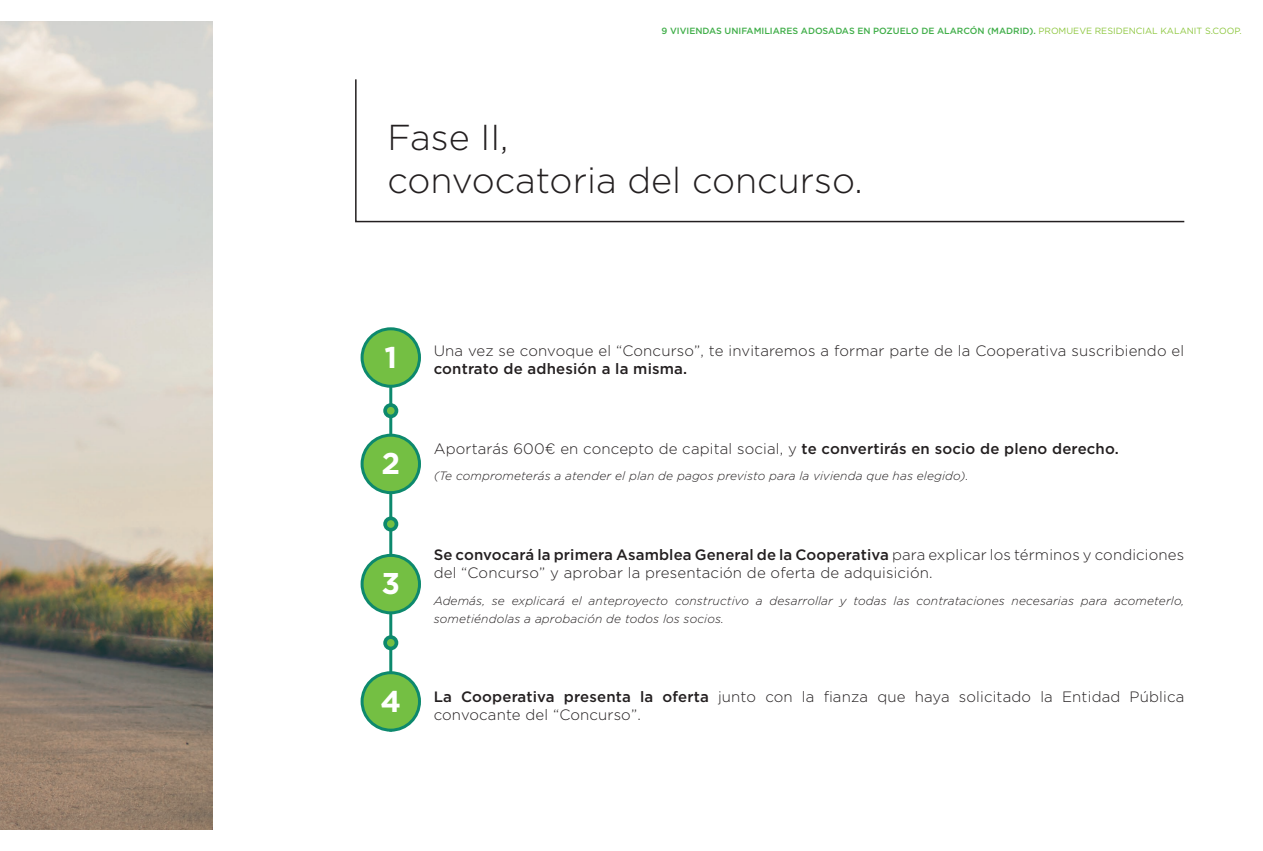
<style>
.page{position:relative;width:1263px;height:851px;background:#fff}
.page>*{position:absolute;margin:0;border:0;box-sizing:border-box;transform-origin:0 0}
.t1{font:300 36px/43.2px "Gotham";color:#231f20}
.t2{font:700 30px "Gotham";color:#fff}
.t3{font:300 15px/18px "Gotham";letter-spacing:.01em;color:#231f20}
.t4{font:500 15px "Gotham";letter-spacing:.01em;color:#231f20}
.t5{font:italic 300 12px/18px "Gotham";letter-spacing:.01em;color:#231f20}
.t6{font:500 9px "Gotham";color:#40ae49}
.s1{font-weight:400;color:#8ec740}
.s2{font-weight:500}
</style>
<div class="page">
<hr style="left:389px;top:371px;width:3px;height:360px;background:#0d896d">
<img style="left:0;top:21px;width:213px;height:808px">
<svg style="left:355px;top:79px;width:830px;height:144px"></svg>
<div style="left:362px;top:329px;width:57px;height:57px;background:#74bf43;border-radius:50%"></div>
<div style="left:361px;top:327px;width:60px;height:60px;border:3px solid #0d896d;border-radius:50%"></div>
<div style="left:362px;top:435px;width:57px;height:57px;background:#74bf43;border-radius:50%"></div>
<div style="left:361px;top:433px;width:60px;height:61px;border:3px solid #0d896d;border-radius:50%"></div>
<div style="left:362px;top:555px;width:57px;height:57px;background:#74bf43;border-radius:50%"></div>
<div style="left:361px;top:554px;width:60px;height:60px;border:3px solid #0d896d;border-radius:50%"></div>
<div style="left:362px;top:672px;width:57px;height:58px;background:#74bf43;border-radius:50%"></div>
<div style="left:361px;top:671px;width:60px;height:60px;border:3px solid #0d896d;border-radius:50%"></div>
<svg style="left:383px;top:403px;width:15px;height:15px"></svg>
<div style="left:387px;top:407px;width:8px;height:7px;background:#74bf43;border-radius:50%"></div>
<svg style="left:383px;top:516px;width:15px;height:15px"></svg>
<div style="left:387px;top:520px;width:8px;height:7px;background:#74bf43;border-radius:50%"></div>
<svg style="left:383px;top:635px;width:15px;height:15px"></svg>
<div style="left:387px;top:639px;width:8px;height:7px;background:#74bf43;border-radius:50%"></div>
<p class="t6" style="left:662px;top:25px;width:582px">9 VIVIENDAS UNIFAMILIARES ADOSADAS EN POZUELO DE ALARCÓN (MADRID). <span class="s1">PROMUEVE RESIDENCIAL KALANIT S.COOP.</span></p>
<h1 class="t1" style="left:387px;top:114px;width:477px">Fase II,<br>convocatoria del concurso.</h1>
<h2 class="t2" style="left:384px;top:337px;width:14px">1</h2>
<h2 class="t2" style="left:381px;top:443px;width:20px">2</h2>
<h2 class="t2" style="left:381px;top:563px;width:20px">3</h2>
<h2 class="t2" style="left:380px;top:681px;width:22px">4</h2>
<p class="t3" style="left:434px;top:341px;width:752px">Una vez se convoque el “Concurso”, te invitaremos a formar parte de la Cooperativa suscribiendo el</p>
<p class="t4" style="left:434px;top:359px;width:255px">contrato de adhesión a la misma.</p>
<p class="t3" style="left:434px;top:439px;width:686px">Aportarás 600€ en concepto de capital social, y <span class="s2">te convertirás en socio de pleno derecho.</span></p>
<p class="t5" style="left:434px;top:466px;width:536px">(Te comprometerás a atender el plan de pagos previsto para la vivienda que has elegido).</p>
<p class="t3" style="left:434px;top:545px;width:752px"><span class="s2">Se convocará la primera Asamblea General de la Cooperativa</span> para explicar los términos y condiciones del “Concurso” y aprobar la presentación de oferta de adquisición.</p>
<p class="t5" style="left:434px;top:591px;width:752px">Además, se explicará el anteproyecto constructivo a desarrollar y todas las contrataciones necesarias para acometerlo, sometiéndolas a aprobación de todos los socios.</p>
<p class="t3" style="left:434px;top:687px;width:752px"><span class="s2">La Cooperativa presenta la oferta</span> junto con la fianza que haya solicitado la Entidad Pública convocante del “Concurso”.</p>
</div>
